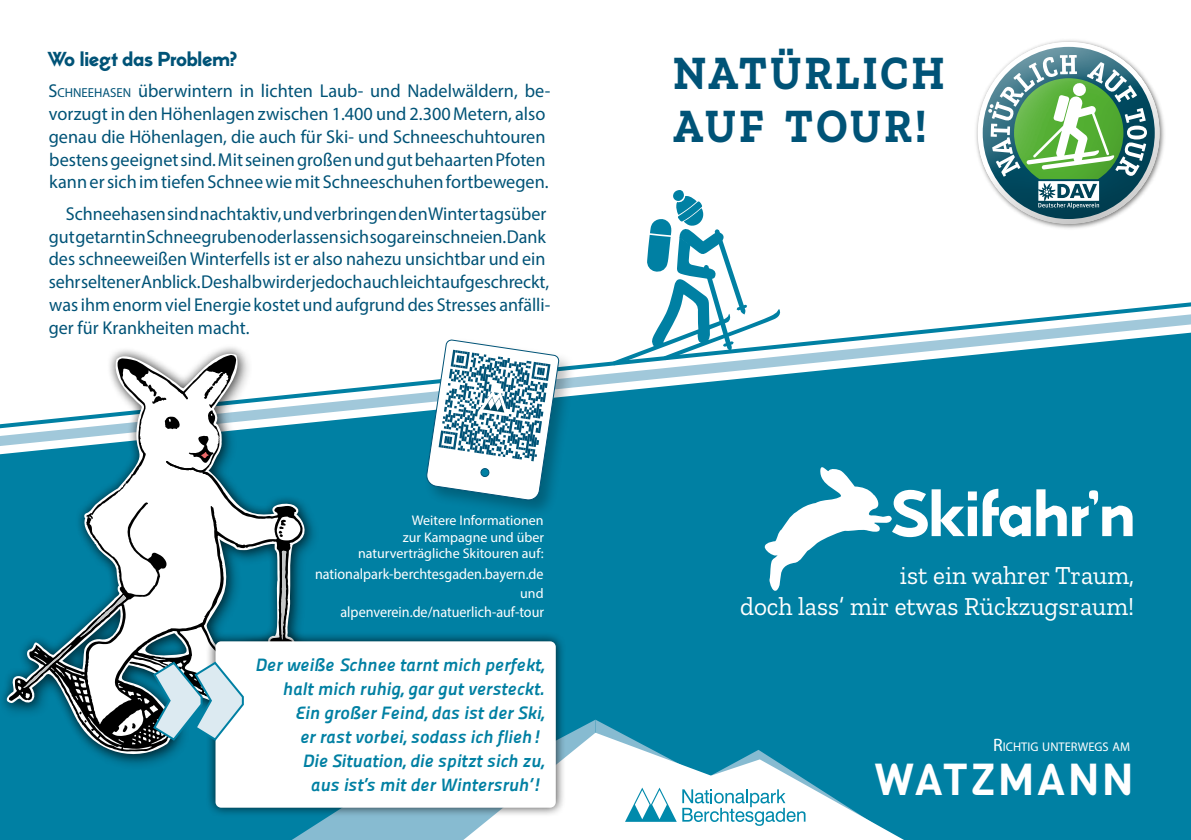
<style>
.page{position:relative;width:1191px;height:840px;background:#fff}
.page>*{position:absolute;margin:0;border:0;box-sizing:border-box;transform-origin:0 0}
.t1{font:700 64px "Edge Display";letter-spacing:-.005em;color:#fff}
.t2{font:700 48px/52.8px "Zilla Slab";letter-spacing:.065em;color:#005377;scale:.91 1}
.t3{font:44px "Viga";letter-spacing:.07em;color:#fff}
.t4{font:26px/31.2px "Zilla Slab";color:#fff;text-align:right}
.t5{font:700 20px "Edge Display";color:#005377}
.t6{font:18.6px/22.8px "Myriad Pro";color:#005377}
.t7{font:italic 18px/24px "Panefresco 800 wt";color:#0080a3;text-align:right}
.t8{font:15px "Myriad Pro";color:#fff;scale:.94 1}
.t9{font:14px/16.8px "Myriad Pro";color:#fff;text-align:right}
.t10{font:12.6px "Myriad Pro";color:#fff}
.s1{font-style:inherit}
.s2{font-size:13px}
.s3{font-family:"Viga";font-weight:400}
.s4{font-size:18px}
</style>
<div class="page">
<div style="left:0;top:461px;width:1191px;height:378px;background:#0080a3"></div>
<div style="left:330px;top:453px;width:861px;height:8px;background:#0080a3"></div>
<div style="left:330px;top:432px;width:861px;height:21px;background:#0080a3"></div>
<svg style="left:330px;top:302px;width:861px;height:130px"></svg>
<svg style="left:611px;top:190px;width:170px;height:175px"></svg>
<svg style="left:265px;top:719px;width:661px;height:120px"></svg>
<svg style="left:1046px;top:40px;width:49px;height:189px"></svg>
<div style="left:972px;top:41px;width:193px;height:139px;background:#fff"></div>
<svg style="left:976px;top:92px;width:189px;height:133px"></svg>
<svg style="left:982px;top:47px;width:172px;height:172px"></svg>
<div style="left:0;top:345px;width:330px;height:425px;background:#000;opacity:.5"></div>
<div style="left:0;top:344px;width:323px;height:419px;background:#000;opacity:.5"></div>
<svg style="left:3px;top:351px;width:311px;height:406px"></svg>
<svg style="left:9px;top:460px;width:303px;height:291px"></svg>
<svg style="left:80px;top:594px;width:46px;height:43px"></svg>
<svg style="left:23px;top:644px;width:48px;height:43px"></svg>
<svg style="left:281px;top:550px;width:5px;height:81px"></svg>
<svg style="left:117px;top:354px;width:119px;height:130px"></svg>
<div style="left:423px;top:336px;width:154px;height:182px;background:#000;opacity:.25"></div>
<svg style="left:425px;top:339px;width:135px;height:162px"></svg>
<div style="left:481px;top:468px;width:8px;height:8px;background:#0080a3;border-radius:50%"></div>
<div style="left:480px;top:467px;width:9px;height:10px;border:1px solid #005377;border-radius:50%"></div>
<div style="left:206px;top:631px;width:360px;height:186px;background:#000;opacity:.75"></div>
<div style="left:215px;top:641px;width:341px;height:166px;background:#fff;border-radius:6px"></div>
<svg style="left:760px;top:462px;width:131px;height:131px"></svg>
<svg style="left:152px;top:659px;width:92px;height:82px"></svg>
<p class="t5" style="left:48px;top:46px;width:191px">Wo liegt das Problem?</p>
<p class="t6" style="left:48px;top:79px;width:503px"><span class="s1">S</span><span class="s2">CHNEEHASEN</span> überwintern in lichten Laub- und Nadelwäldern, be&shy;vorzugt in den Höhenlagen zwischen 1.400 und 2.300Metern, also genau die Höhenlagen, die auch für Ski- und Schneeschuhtouren bestens geeignet sind. Mit seinen großen und gut behaarten Pfoten kann er sich im tiefen Schnee wie mit Schneeschuhen fortbewegen.</p>
<p class="t6" style="left:49px;top:202px;width:503px;text-indent:17px">Schneehasen sind nachtaktiv, und verbringen den Winter tagsüber gut getarnt in Schneegruben oder lassen sich sogar einschneien. Dank des schneeweißen Winterfells ist er also nahezu unsichtbar und ein sehr seltener Anblick. Deshalb wird er jedoch auch leicht aufgeschreckt, was ihm enorm viel Energie kostet und aufgrund des Stresses anfälli&shy;ger für Krankheiten macht.</p>
<p class="t9" style="left:358px;top:511px;width:187px">Weitere Informationen<br>zur Kampagne und über naturverträgliche Skitouren auf:</p>
<p class="t8" style="left:315px;top:564px;width:245px">nationalpark-berchtesgaden.bayern.de</p>
<p class="t9" style="left:520px;top:584px;width:25px">und</p>
<p class="t8" style="left:340px;top:602px;width:218px">alpenverein.de/natuerlich-auf-tour</p>
<p class="t7" style="left:255px;top:651px;width:292px">Der weiße Schnee tarnt mich perfekt, halt mich ruhig, gar gut versteckt.</p>
<p class="t7" style="left:295px;top:699px;width:251px">Ein großer Feind, das ist der Ski,</p>
<p class="t7" style="left:300px;top:723px;width:245px">er rast vorbei, sodass ich flieh!</p>
<p class="t7" style="left:302px;top:747px;width:243px">Die Situation, die spitzt sich zu,</p>
<p class="t7" style="left:311px;top:771px;width:234px">aus ist’s mit der Wintersruh’!</p>
<h2 class="t2" style="left:673px;top:47px;width:300px">NATÜRLICH<br>AUF TOUR!</h2>
<p class="t1" style="left:891px;top:472px;width:245px">Skifahr<span class="s3">’</span>n</p>
<h2 class="t4" style="left:740px;top:559px;width:395px">ist ein wahrer Traum,<br>doch lass’ mir etwas Rückzugsraum!</h2>
<p class="t10" style="left:993px;top:738px;width:138px"><span class="s4">R</span>ICHTIG UNTERWEGS AM</p>
<h3 class="t3" style="left:875px;top:749px;width:259px">WATZMANN</h3>
</div>
